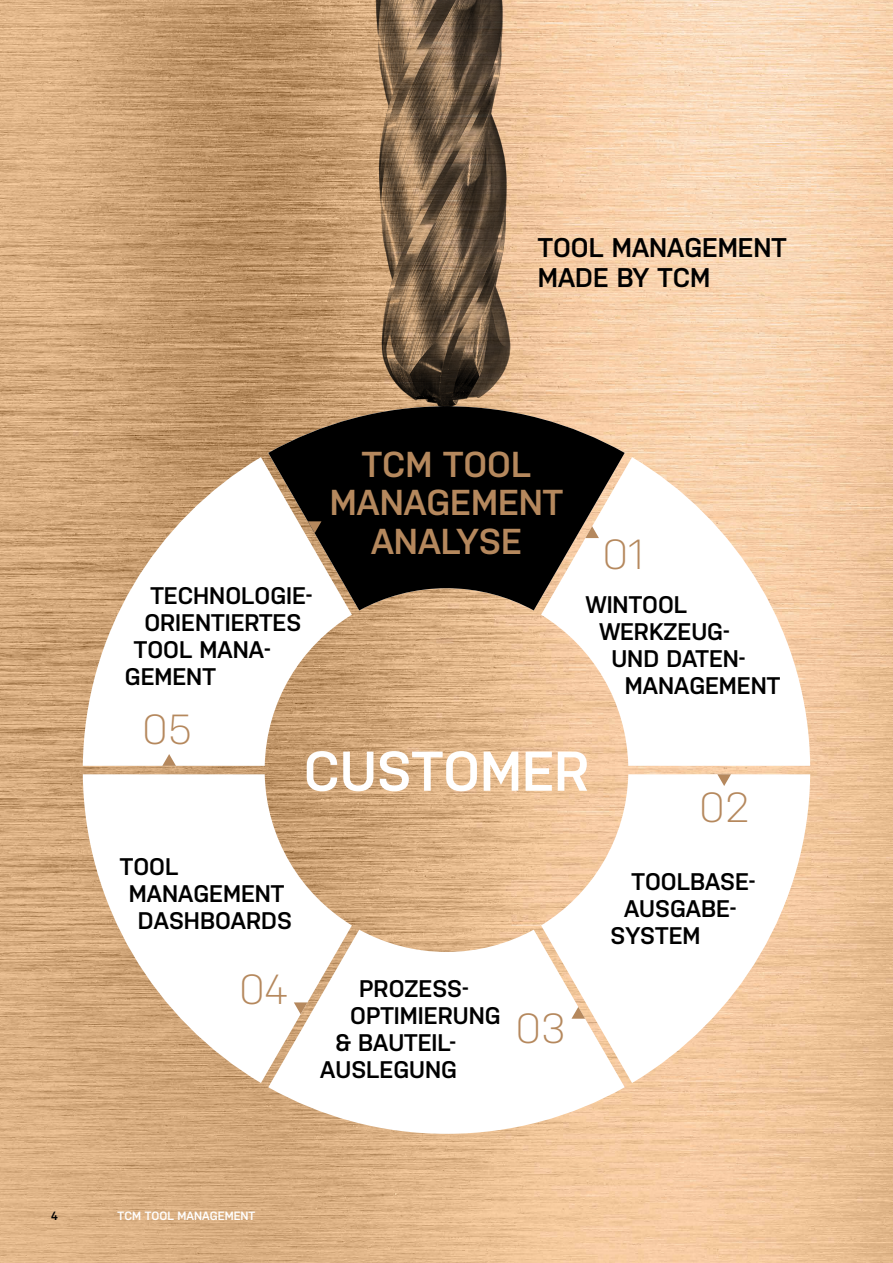
<style>
.page{position:relative;width:893px;height:1263px;background:#fff}
.page>*{position:absolute;margin:0;border:0;box-sizing:border-box;transform-origin:0 0}
.t1{font:600 55.95px "Nudista";color:#fff}
.t2{font:300 42px "Nudista";color:#b5885d}
.t3{font:600 36px/39px "Nudista";color:#b5885d;text-align:center}
.t4{font:600 27px/30px "Nudista";color:#000}
.t5{font:600 24px "Nudista";color:#000}
.t6{font:600 12px "Nudista";color:#fff}
.t7{font:600 12px "Nudista";color:#000}
</style>
<div class="page">
<img style="left:0;top:0;width:893px;height:1263px">
<svg style="left:83px;top:406px;width:727px;height:728px"></svg>
<svg style="left:259px;top:406px;width:377px;height:218px;fill:#000"></svg>
<svg style="left:308px;top:521px;width:13px;height:12px"></svg>
<svg style="left:585px;top:526px;width:14px;height:12px"></svg>
<svg style="left:717px;top:774px;width:14px;height:12px"></svg>
<svg style="left:571px;top:1007px;width:14px;height:12px"></svg>
<svg style="left:162px;top:754px;width:14px;height:12px"></svg>
<svg style="left:294px;top:1002px;width:13px;height:12px"></svg>
<img style="left:351px;top:0;width:187px;height:429px">
<p class="t4" style="left:538px;top:232px;width:250px">TOOL MANAGEMENT<br>MADE BY TCM</p>
<p class="t5" style="left:150px;top:581px;width:164px">TECHNOLOGIE-</p>
<p class="t5" style="left:144px;top:608px;width:158px">ORIENTIERTES</p>
<p class="t5" style="left:134px;top:635px;width:137px">TOOL MANA-</p>
<p class="t5" style="left:125px;top:662px;width:93px">GEMENT</p>
<h2 class="t2" style="left:142px;top:705px;width:52px">05</h2>
<h3 class="t3" style="left:330px;top:444px;width:235px">TCM TOOL<br>MANAGEMENT<br>ANALYSE</h3>
<h2 class="t2" style="left:603px;top:530px;width:42px">01</h2>
<p class="t5" style="left:586px;top:591px;width:103px">WINTOOL</p>
<p class="t5" style="left:599px;top:618px;width:132px">WERKZEUG-</p>
<p class="t5" style="left:611px;top:645px;width:136px">UND DATEN-</p>
<p class="t5" style="left:625px;top:672px;width:157px">MANAGEMENT</p>
<h1 class="t1" style="left:304px;top:739px;width:287px">CUSTOMER</h1>
<p class="t5" style="left:120px;top:853px;width:60px">TOOL</p>
<p class="t5" style="left:129px;top:880px;width:157px">MANAGEMENT</p>
<p class="t5" style="left:138px;top:907px;width:156px">DASHBOARDS</p>
<h2 class="t2" style="left:239px;top:965px;width:50px">04</h2>
<p class="t5" style="left:359px;top:975px;width:110px">PROZESS-</p>
<p class="t5" style="left:350px;top:1002px;width:152px">OPTIMIERUNG</p>
<p class="t5" style="left:335px;top:1029px;width:121px">&amp; BAUTEIL-</p>
<p class="t5" style="left:320px;top:1056px;width:138px">AUSLEGUNG</p>
<h2 class="t2" style="left:515px;top:1004px;width:52px">03</h2>
<h2 class="t2" style="left:699px;top:783px;width:52px">02</h2>
<p class="t5" style="left:631px;top:868px;width:126px">TOOLBASE-</p>
<p class="t5" style="left:624px;top:895px;width:114px">AUSGABE-</p>
<p class="t5" style="left:610px;top:922px;width:92px">SYSTEM</p>
<p class="t7" style="left:51px;top:1209px;width:8px">4</p>
<p class="t6" style="left:118px;top:1209px;width:139px">TCM TOOL MANAGEMENT</p>
</div>
